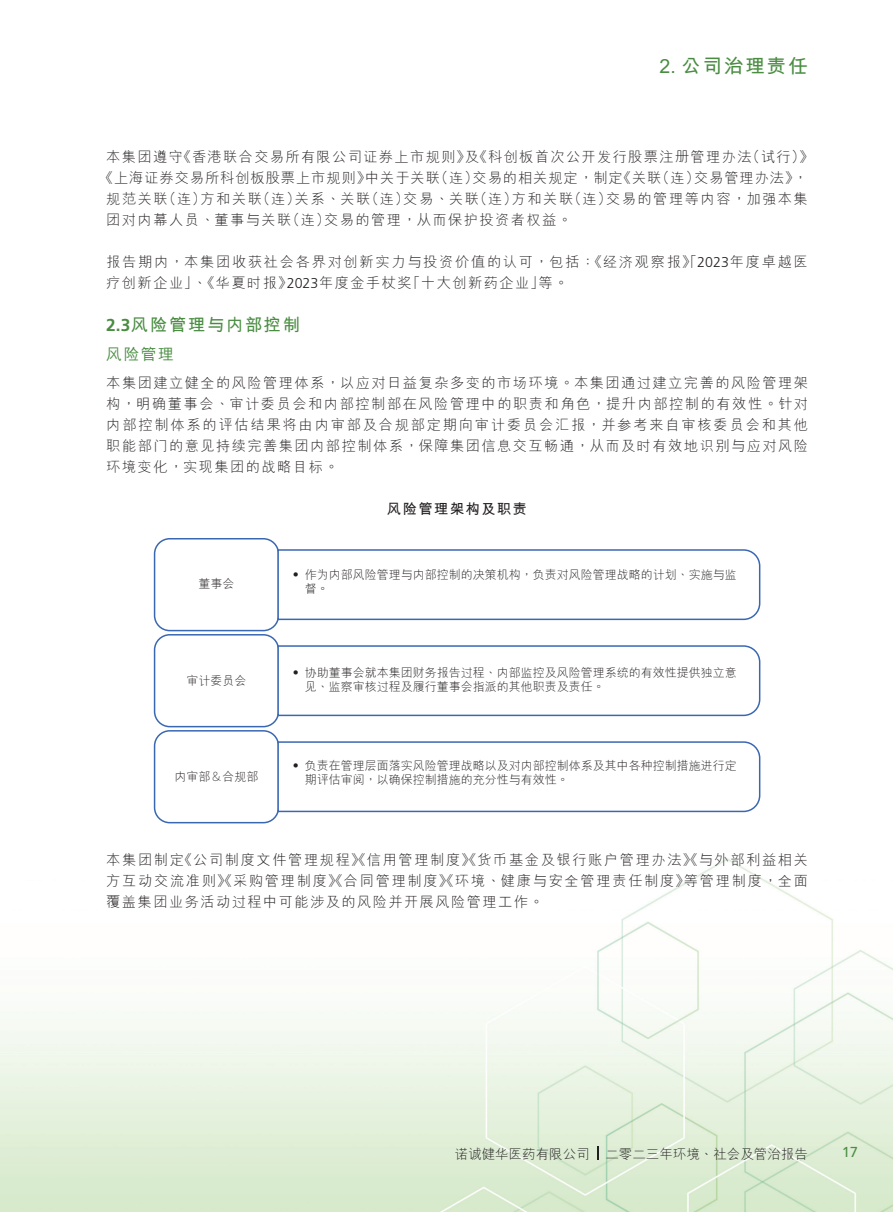
<style>
.page{position:relative;width:893px;height:1212px;background:#fff}
.page>*{position:absolute;margin:0;border:0;box-sizing:border-box;transform-origin:0 0}
.t1{font:700 19.5px "M Hei HKS";letter-spacing:.1em;color:#4a8d42}
._01_H1{font:700 17.25px "M Hei HKS";letter-spacing:.1em;color:#4a8d42}
._02_H2{font:500 15.75px "M Hei HKS";color:#4a8d42}
._00_txt{font:300 14.25px/21px "M Hei HKS";letter-spacing:.1em;color:#231f20;text-align:justify}
._00_txt-2{font:300 14.25px/21px "M Hei HKS";letter-spacing:.12em;color:#231f20}
._00_txt-3{font:300 14.25px "M Hei HKS";letter-spacing:.065em;color:#231f20}
._00_txt-4{font:700 14.25px "M Hei HKS";letter-spacing:.1em;color:#231f20}
.t2{font:500 14.25px "Avenir LT Std";color:#4a8d42}
.t3{font:300 13.5px "M Hei HKS";color:#231f20}
.t4{font:12px/14.4px "M Hei HKS Light E Ten B5 H";color:#231f20}
.s1{font-family:"Frutiger LT Std"}
</style>
<div class="page">
<img style="left:0;top:538px;width:893px;height:674px">
<svg style="left:597px;top:1146px;width:1px;height:14px"></svg>
<div style="left:155px;top:539px;width:124px;height:91px;background:#fff;border-radius:15px"></div>
<div style="left:154px;top:538px;width:125px;height:93px;border:2px solid #3967b2;border-radius:15px"></div>
<div style="left:155px;top:635px;width:124px;height:92px;background:#fff;border-radius:15px"></div>
<div style="left:154px;top:634px;width:125px;height:93px;border:2px solid #3967b2;border-radius:15px"></div>
<div style="left:155px;top:731px;width:124px;height:92px;background:#fff;border-radius:15px"></div>
<div style="left:154px;top:730px;width:125px;height:93px;border:2px solid #3967b2;border-radius:15px"></div>
<svg style="left:277px;top:548px;width:483px;height:73px"></svg>
<svg style="left:277px;top:644px;width:483px;height:73px"></svg>
<svg style="left:277px;top:740px;width:483px;height:73px"></svg>
<h1 class="t1" style="left:659px;top:51px;width:150px">2. 公司治理責任</h1>
<p class="_00_txt" style="left:106px;top:145px;width:708px">本集團遵守《香港聯合交易所有限公司證券上市規則》及《科創板首次公開發行股票註冊管理辦法（試行）》</p>
<p class="_00_txt-3" style="left:99px;top:167px;width:710px">《上海證券交易所科創板股票上市規則》中關於關聯（連）交易的相關規定，制定《關聯（連）交易管理辦法》，</p>
<p class="_00_txt" style="left:106px;top:187px;width:703px">規範關聯（連）方和關聯（連）關係、關聯（連）交易、關聯（連）方和關聯（連）交易的管理等內容，加強本集</p>
<p class="_00_txt" style="left:106px;top:208px;width:467px">團對內幕人員、董事與關聯（連）交易的管理，從而保護投資者權益。</p>
<p class="_00_txt-2" style="left:106px;top:250px;width:703px">報告期內，本集團收穫社會各界對創新實力與投資價值的認可，包括：《經濟觀察報》「<span class="s1">2023</span>年度卓越醫療創新企業」、《華夏時報》<span class="s1">2023</span>年度金手杖獎「十大創新藥企業」等。</p>
<p class="_01_H1" style="left:106px;top:312px;width:195px"><span class="s1">2.3</span>風險管理與內部控制</p>
<p class="_02_H2" style="left:106px;top:342px;width:69px">風險管理</p>
<p class="_00_txt" style="left:106px;top:372px;width:703px">本集團建立健全的風險管理體系，以應對日益複雜多變的市場環境。本集團通過建立完善的風險管理架構，明確董事會、審計委員會和內部控制部在風險管理中的職責和角色，提升內部控制的有效性。針對內部控制體系的評估結果將由內審部及合規部定期向審計委員會匯報，並參考來自審核委員會和其他職能部門的意見持續完善集團內部控制體系，保障集團信息交互暢通，從而及時有效地識別與應對風險環境變化，實現集團的戰略目標。</p>
<p class="_00_txt-4" style="left:387px;top:499px;width:141px">風險管理架構及職責</p>
<p class="t4" style="left:199px;top:576px;width:37px">董事會</p>
<p class="t4" style="left:187px;top:673px;width:61px">審計委員會</p>
<p class="t4" style="left:175px;top:769px;width:85px">內審部＆合規部</p>
<p class="t4" style="left:305px;top:567px;width:434px;text-indent:-15px">‧ 作為內部風險管理與內部控制的決策機構，負責對風險管理戰略的計劃、實施與監督。</p>
<p class="t4" style="left:305px;top:665px;width:434px;text-indent:-15px">‧ 協助董事會就本集團財務報告過程、內部監控及風險管理系統的有效性提供獨立意見、監察審核過程及履行董事會指派的其他職責及責任。</p>
<p class="t4" style="left:305px;top:758px;width:434px;text-indent:-15px">‧ 負責在管理層面落實風險管理戰略以及對內部控制體系及其中各種控制措施進行定期評估審閱，以確保控制措施的充分性與有效性。</p>
<p class="_00_txt" style="left:106px;top:849px;width:703px">本集團制定《公司制度文件管理規程》《信用管理制度》《貨幣基金及銀行賬戶管理辦法》《與外部利益相關方互動交流準則》《採購管理制度》《合同管理制度》《環境、健康與安全管理責任制度》等管理制度，全面覆蓋集團業務活動過程中可能涉及的風險並開展風險管理工作。</p>
<p class="t3" style="left:455px;top:1144px;width:355px">諾誠健華醫藥有限公司 二零二三年環境、社會及管治報告</p>
<p class="t2" style="left:842px;top:1144px;width:17px">17</p>
</div>
